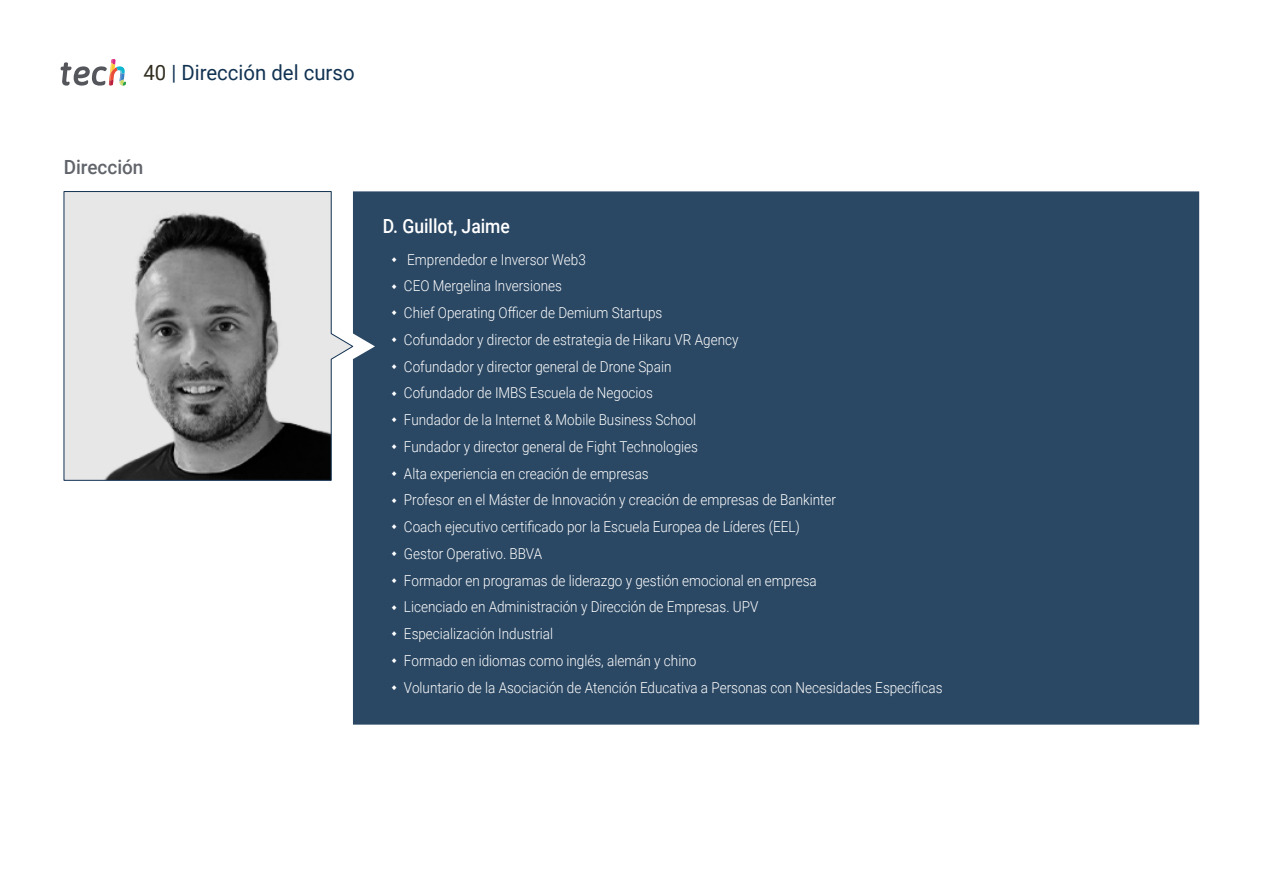
<style>
.page{position:relative;width:1263px;height:893px;background:#fff}
.page>*{position:absolute;margin:0;border:0;box-sizing:border-box;transform-origin:0 0}
.t1{font:21px "Roboto";color:#123352}
.t2{font:500 19.5px "Roboto";color:#fff;scale:.9 1}
.t3{font:500 19.5px "Roboto";color:#61646a}
.t4{font:300 15px/26.7px "Roboto";color:#fff;scale:.9 1}
.s1{color:#312e20}
</style>
<div class="page">
<div style="left:353px;top:191px;width:846px;height:534px;background:#2a4763"></div>
<svg style="left:64px;top:191px;width:289px;height:290px;background:#aaa"></svg>
<svg style="left:61px;top:59px;width:65px;height:27px"></svg>
<svg style="left:392px;top:257px;width:5px;height:5px"></svg>
<svg style="left:392px;top:284px;width:5px;height:5px"></svg>
<svg style="left:392px;top:310px;width:5px;height:5px"></svg>
<svg style="left:392px;top:337px;width:5px;height:5px"></svg>
<svg style="left:392px;top:364px;width:5px;height:5px"></svg>
<svg style="left:392px;top:391px;width:5px;height:5px"></svg>
<svg style="left:392px;top:417px;width:5px;height:5px"></svg>
<svg style="left:392px;top:444px;width:5px;height:5px"></svg>
<svg style="left:392px;top:471px;width:5px;height:5px"></svg>
<svg style="left:392px;top:498px;width:5px;height:5px"></svg>
<svg style="left:392px;top:524px;width:5px;height:5px"></svg>
<svg style="left:392px;top:551px;width:5px;height:5px"></svg>
<svg style="left:392px;top:578px;width:5px;height:5px"></svg>
<svg style="left:392px;top:605px;width:5px;height:5px"></svg>
<svg style="left:392px;top:631px;width:5px;height:5px"></svg>
<svg style="left:392px;top:658px;width:5px;height:5px"></svg>
<svg style="left:392px;top:685px;width:5px;height:5px"></svg>
<h1 class="t1" style="left:144px;top:57px;width:213px"><span class="s1">40</span> | Dirección del curso</h1>
<h2 class="t3" style="left:64px;top:154px;width:81px">Dirección</h2>
<h2 class="t2" style="left:383px;top:212px;width:143px">D. Guillot, Jaime</h2>
<p class="t4" style="left:404px;top:245px;width:600px">Emprendedor e Inversor Web3<br>CEO Mergelina Inversiones<br>Chief Operating Officer de Demium Startups<br>Cofundador y director de estrategia de Hikaru VR Agency<br>Cofundador y director general de Drone Spain<br>Cofundador de IMBS Escuela de Negocios<br>Fundador de la Internet &amp; Mobile Business School<br>Fundador y director general de Fight Technologies<br>Alta experiencia en creación de empresas<br>Profesor en el Máster de Innovación y creación de empresas de Bankinter<br>Coach ejecutivo certificado por la Escuela Europea de Líderes (EEL)<br>Gestor Operativo. BBVA<br>Formador en programas de liderazgo y gestión emocional en empresa<br>Licenciado en Administración y Dirección de Empresas. UPV<br>Especialización Industrial<br>Formado en idiomas como inglés, alemán y chino<br>Voluntario de la Asociación de Atención Educativa a Personas con Necesidades Específicas</p>
</div>
